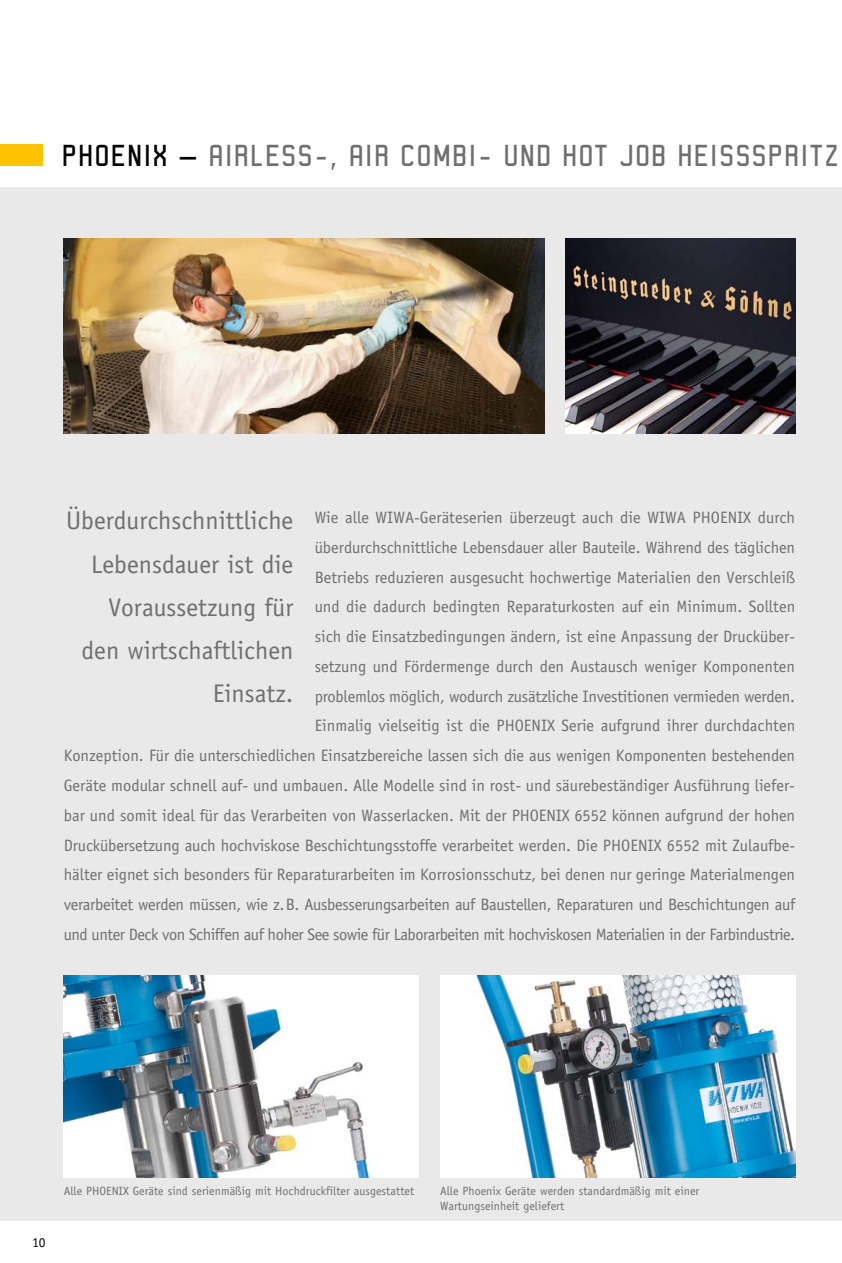
<style>
.page{position:relative;width:842px;height:1263px;background:#fff}
.page>*{position:absolute;margin:0;border:0;box-sizing:border-box;transform-origin:0 0}
.t1{font:32.25px "Robust ICG";letter-spacing:.01em;color:#6f6f6e}
.t2{font:25.5px/43.2px "Officina Sans";color:#6f6f6e;text-align:right}
.t3{font:16.5px/29.7px "Officina Sans";letter-spacing:-.005em;color:#6f6f6e;text-align:right}
.t4{font:13.5px "Officina Sans";color:#000}
.t5{font:12px/15px "Officina Sans";color:#6f6f6e}
.s1{color:#000}
</style>
<div class="page">
<div style="left:0;top:187px;width:842px;height:1033px;background:#e9e9e9"></div>
<div style="left:0;top:145px;width:43px;height:21px;background:#fdc300"></div>
<img style="left:64px;top:238px;width:480px;height:196px">
<img style="left:566px;top:238px;width:229px;height:196px">
<img style="left:64px;top:975px;width:355px;height:203px">
<img style="left:440px;top:975px;width:355px;height:203px">
<h1 class="t1" style="left:62px;top:138px;width:646px"><span class="s1">PHOENIX –</span> AIRLESS -, AIR COMBI- UND HOT JOB HEISS</h1>
<h1 class="t1" style="left:751px;top:138px;width:89px">SPRITZ</h1>
<h2 class="t2" style="left:66px;top:499px;width:229px">Überdurchschnittliche<br>Lebensdauer ist die<br>Voraussetzung für den wirtschaftlichen<br>Einsatz.</h2>
<p class="t3" style="left:64px;top:503px;width:733px">Wie alle WIWA-Geräteserien überzeugt auch die WIWA PHOENIX durch<br>überdurchschnittliche Lebensdauer aller Bauteile. Während des täglichen<br>Betriebs reduzieren ausgesucht hochwertige Materialien den Verschleiß<br>und die dadurch bedingten Reparaturkosten auf ein Minimum. Sollten<br>sich die Einsatzbedingungen ändern, ist eine Anpassung der Drucküber-<br>setzung und Fördermenge durch den Austausch weniger Komponenten<br>problemlos möglich, wodurch zusätzliche Investitionen vermieden werden.<br>Einmalig vielseitig ist die PHOENIX Serie aufgrund ihrer durchdachten<br>Konzeption. Für die unterschiedlichen Einsatzbereiche lassen sich die aus wenigen Komponenten bestehenden Geräte modular schnell auf- und umbauen. Alle Modelle sind in rost- und säurebeständiger Ausführung liefer&shy;bar und somit ideal für das Verarbeiten von Wasserlacken. Mit der PHOENIX 6552 können aufgrund der hohen Druckübersetzung auch hochviskose Beschichtungsstoffe verarbeitet werden. Die PHOENIX 6552 mit Zulaufbe&shy;hälter eignet sich besonders für Reparaturarbeiten im Korrosionsschutz, bei denen nur geringe Materialmengen verarbeitet werden müssen, wie z.B. Ausbesserungsarbeiten auf Baustellen, Reparaturen und Beschichtungen auf und unter Deck von Schiffen auf hoher See sowie für Laborarbeiten mit hochviskosen Materialien in der Farbindustrie.</p>
<p class="t4" style="left:32px;top:1234px;width:15px">10</p>
<p class="t5" style="left:64px;top:1184px;width:352px">Alle PHOENIX Geräte sind serienmäßig mit Hochdruckfilter ausgestattet</p>
<p class="t5" style="left:440px;top:1184px;width:261px">Alle Phoenix Geräte werden standardmäßig mit einer<br>Wartungseinheit geliefert</p>
</div>
